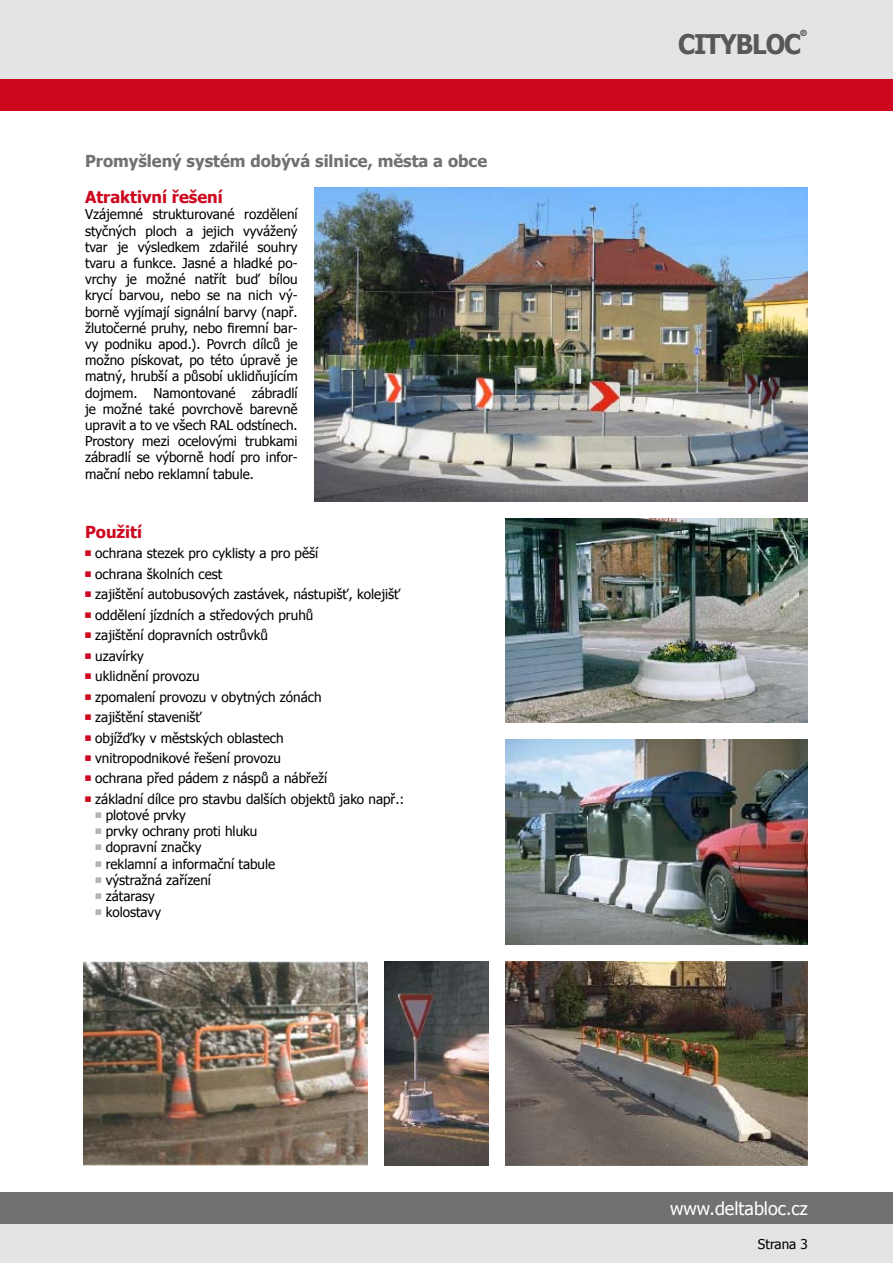
<style>
.page{position:relative;width:893px;height:1263px;background:#fff}
.page>*{position:absolute;margin:0;border:0;box-sizing:border-box;transform-origin:0 0}
.t1{font:700 27px "Tahoma";letter-spacing:-.04em;color:#58585a;scale:.94 1}
.t2{font:18px "Tahoma";color:#fff}
.t3{font:700 16.5px "Tahoma";color:#707173}
.t4{font:700 16.5px "Tahoma";color:#cd071e}
.t5{font:13.5px/16.2px "Tahoma";color:#000;text-align:justify}
.t6{font:900 8.7px "Helvetica Neue CE";color:#58585a}
</style>
<div class="page">
<div style="left:0;top:1210px;width:893px;height:53px;background:#e3e4e5"></div>
<div style="left:0;top:1192px;width:893px;height:32px;background:#707173"></div>
<div style="left:0;top:0;width:893px;height:85px;background:#e3e4e5"></div>
<div style="left:0;top:79px;width:893px;height:32px;background:#cd071e"></div>
<img style="left:315px;top:187px;width:493px;height:314px">
<img style="left:505px;top:518px;width:303px;height:204px">
<img style="left:505px;top:740px;width:303px;height:204px">
<img style="left:505px;top:961px;width:303px;height:204px">
<img style="left:385px;top:961px;width:103px;height:205px">
<img style="left:84px;top:961px;width:284px;height:205px">
<p class="t3" style="left:85px;top:150px;width:404px">Promyšlený systém dobývá silnice, města a obce</p>
<p class="t4" style="left:85px;top:186px;width:139px">Atraktivní řešení</p>
<p class="t5" style="left:85px;top:206px;width:214px">Vzájemné strukturované rozdělení styčných ploch a jejich vyvážený tvar je výsledkem zdařilé souhry tvaru a funkce. Jasné a hladké po&shy;vrchy je možné natřít buď bílou krycí barvou, nebo se na nich vý&shy;borně vyjímají signální barvy (např. žlutočerné pruhy, nebo firemní bar&shy;vy podniku apod.). Povrch dílců je možno pískovat, po této úpravě je matný, hrubší a působí uklidňujícím dojmem. Namontované zábradlí je možné také povrchově barevně upravit a to ve všech RAL odstínech.<br>Prostory mezi ocelovými trubkami zábradlí se výborně hodí pro infor&shy;mační nebo reklamní tabule.</p>
<p class="t4" style="left:85px;top:520px;width:59px">Použití</p>
<p class="t5" style="left:85px;top:545px;width:235px"><sup>■</sup> ochrana stezek pro cyklisty a pro pěší</p>
<p class="t5" style="left:85px;top:565px;width:139px"><sup>■</sup> ochrana školních cest</p>
<p class="t5" style="left:85px;top:586px;width:317px"><sup>■</sup> zajištění autobusových zastávek, nástupišť, kolejišť</p>
<p class="t5" style="left:85px;top:606px;width:230px"><sup>■</sup> oddělení jízdních a středových pruhů</p>
<p class="t5" style="left:85px;top:626px;width:185px"><sup>■</sup> zajištění dopravních ostrůvků</p>
<p class="t5" style="left:85px;top:647px;width:60px"><sup>■</sup> uzavírky</p>
<p class="t5" style="left:85px;top:667px;width:116px"><sup>■</sup> uklidnění provozu</p>
<p class="t5" style="left:85px;top:688px;width:238px"><sup>■</sup> zpomalení provozu v obytných zónách</p>
<p class="t5" style="left:85px;top:708px;width:118px"><sup>■</sup> zajištění stavenišť</p>
<p class="t5" style="left:85px;top:729px;width:200px"><sup>■</sup> objížďky v městských oblastech</p>
<p class="t5" style="left:85px;top:749px;width:197px"><sup>■</sup> vnitropodnikové řešení provozu</p>
<p class="t5" style="left:85px;top:770px;width:244px"><sup>■</sup> ochrana před pádem z náspů a nábřeží</p>
<p class="t5" style="left:85px;top:790px;width:321px"><sup>■</sup> základní dílce pro stavbu dalších objektů jako např.:</p>
<p class="t5" style="left:96px;top:806px;width:92px"><sup>■</sup> plotové prvky</p>
<p class="t5" style="left:96px;top:822px;width:163px"><sup>■</sup> prvky ochrany proti hluku</p>
<p class="t5" style="left:96px;top:839px;width:107px"><sup>■</sup> dopravní značky</p>
<p class="t5" style="left:96px;top:855px;width:181px"><sup>■</sup> reklamní a informační tabule</p>
<p class="t5" style="left:96px;top:871px;width:117px"><sup>■</sup> výstražná zařízení</p>
<p class="t5" style="left:96px;top:887px;width:61px"><sup>■</sup> zátarasy</p>
<p class="t5" style="left:96px;top:903px;width:67px"><sup>■</sup> kolostavy</p>
<p class="t6" style="left:800px;top:27px;width:8px">®</p>
<h1 class="t1" style="left:678px;top:25px;width:132px">CITYBLOC</h1>
<h2 class="t2" style="left:670px;top:1196px;width:139px">www.deltabloc.cz</h2>
<p class="t5" style="left:758px;top:1235px;width:51px">Strana 3</p>
</div>
